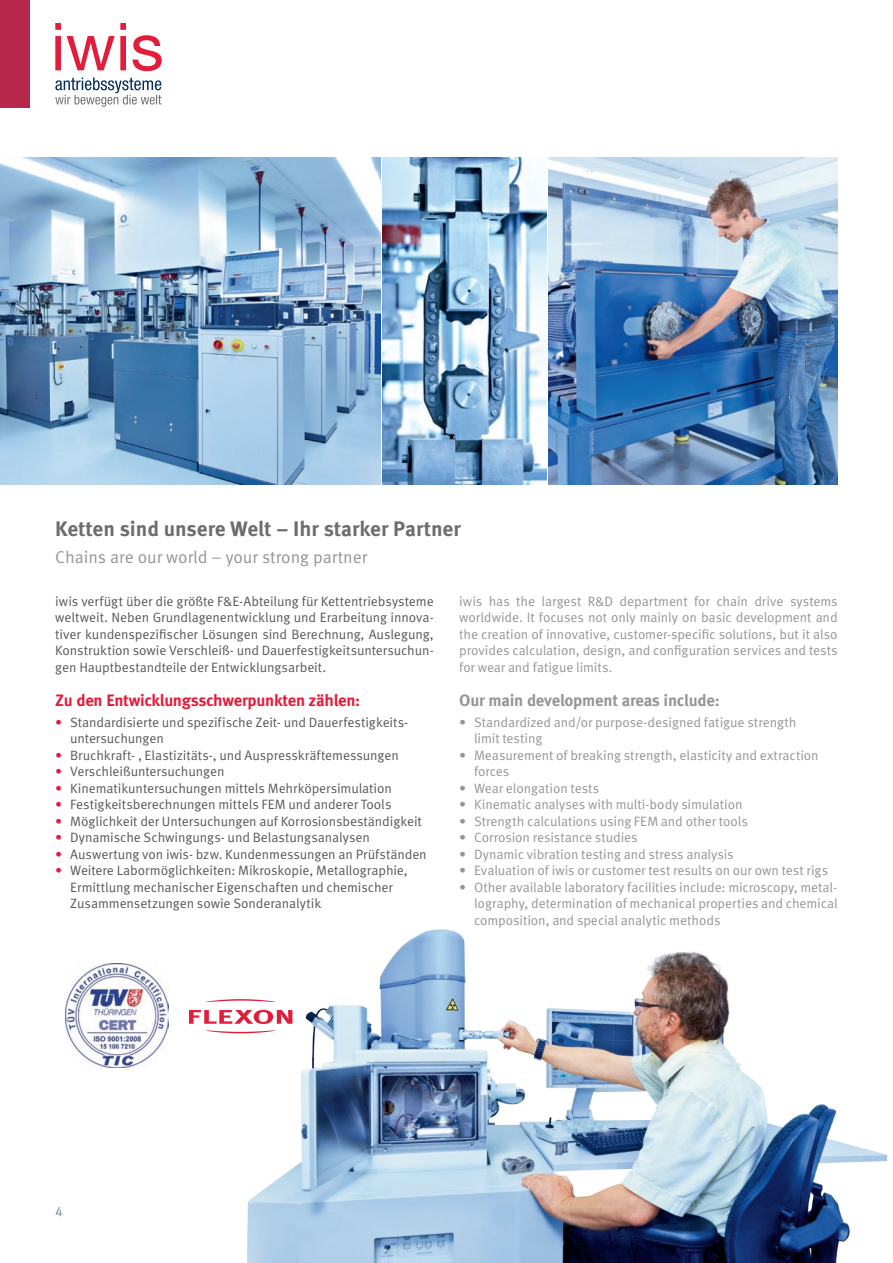
<style>
.page{position:relative;width:893px;height:1263px;background:#fff}
.page>*{position:absolute;margin:0;border:0;box-sizing:border-box;transform-origin:0 0}
.Überschrift_DE{font:700 21px "Meta OT";color:#6c6d70}
.Überschrift_EN{font:17.25px "Meta OT";color:#939598}
.Fließtext{font:700 16.5px "Meta OT";letter-spacing:-.02em;color:#e41c3b}
.Fließtext-2{font:700 16.5px "Meta OT";letter-spacing:-.015em;color:#939598}
.t1{font:13.5px/16.5px "Meta OT";letter-spacing:-.01em;color:#57585a}
.t2{font:13.5px/16.5px "Meta OT";letter-spacing:-.01em;color:#939598;text-align:justify}
.t3{font:13.5px "Meta OT";color:#738a95}
.s1{color:#e41c3b}
</style>
<div class="page">
<div style="left:0;top:0;width:30px;height:108px;background:#b6274b"></div>
<svg style="left:55px;top:77px;width:106px;height:30px"></svg>
<svg style="left:55px;top:23px;width:107px;height:48px"></svg>
<img style="left:206px;top:929px;width:682px;height:334px">
<img style="left:0;top:157px;width:381px;height:328px">
<img style="left:549px;top:157px;width:289px;height:328px">
<img style="left:383px;top:157px;width:163px;height:328px">
<img style="left:65px;top:964px;width:103px;height:103px">
<svg style="left:206px;top:999px;width:70px;height:3px"></svg>
<svg style="left:205px;top:1030px;width:71px;height:3px"></svg>
<svg style="left:189px;top:1010px;width:103px;height:14px"></svg>
<p class="Überschrift_DE" style="left:55px;top:515px;width:407px">Ketten sind unsere Welt – Ihr starker Partner</p>
<p class="Überschrift_EN" style="left:55px;top:546px;width:314px">Chains are our world – your strong partner</p>
<p class="t1" style="left:55px;top:593px;width:380px;text-align:justify">iwis verfügt über die größte F&amp;E-Abteilung für Kettentriebsysteme weltweit. Neben Grundlagenentwicklung und Erarbeitung innova&shy;tiver kundenspezifischer Lösungen sind Berechnung, Auslegung, Konstruktion sowie Verschleiß- und Dauerfestigkeitsuntersuchun&shy;gen Hauptbestandteile der Entwicklungsarbeit.</p>
<p class="Fließtext" style="left:55px;top:690px;width:307px">Zu den Entwicklungsschwerpunkten zählen:</p>
<p class="t1" style="left:70px;top:714px;width:338px;text-indent:-15px"><span class="s1">•</span> Standardisierte und spezifische Zeit- und Dauerfestigkeits&shy;untersuchungen</p>
<p class="t1" style="left:55px;top:747px;width:345px"><span class="s1">•</span> Bruchkraft- , Elastizitäts-, und Auspresskräftemessungen</p>
<p class="t1" style="left:55px;top:763px;width:171px"><span class="s1">•</span> Verschleißuntersuchungen</p>
<p class="t1" style="left:55px;top:780px;width:338px"><span class="s1">•</span> Kinematikuntersuchungen mittels Mehrköpersimulation</p>
<p class="t1" style="left:55px;top:796px;width:338px"><span class="s1">•</span> Festigkeitsberechnungen mittels FEM und anderer Tools</p>
<p class="t1" style="left:55px;top:813px;width:368px"><span class="s1">•</span> Möglichkeit der Untersuchungen auf Korrosionsbeständigkeit</p>
<p class="t1" style="left:55px;top:829px;width:316px"><span class="s1">•</span> Dynamische Schwingungs- und Belastungsanalysen</p>
<p class="t1" style="left:55px;top:846px;width:373px"><span class="s1">•</span> Auswertung von iwis- bzw. Kundenmessungen an Prüfständen</p>
<p class="t1" style="left:70px;top:862px;width:339px;text-indent:-15px"><span class="s1">•</span> Weitere Labormöglichkeiten: Mikroskopie, Metallographie,<br>Ermittlung mechanischer Eigenschaften und chemischer<br>Zusammensetzungen sowie Sonderanalytik</p>
<p class="t2" style="left:459px;top:593px;width:380px">iwis has the largest R&amp;D department for chain drive systems worldwide. It focuses not only mainly on basic development and the creation of innovative, customer-specific solutions, but it also provides calculation, design, and configuration services and tests for wear and fatigue limits.</p>
<p class="Fließtext-2" style="left:459px;top:690px;width:262px">Our main development areas include:</p>
<p class="t2" style="left:474px;top:714px;width:324px;text-indent:-15px">• Standardized and/or purpose-designed fatigue strength limit testing</p>
<p class="t2" style="left:474px;top:747px;width:346px;text-indent:-15px">• Measurement of breaking strength, elasticity and extraction forces</p>
<p class="t2" style="left:459px;top:780px;width:142px">• Wear elongation tests</p>
<p class="t2" style="left:459px;top:796px;width:285px">• Kinematic analyses with multi-body simulation</p>
<p class="t2" style="left:459px;top:813px;width:290px">• Strength calculations using FEM and other tools</p>
<p class="t2" style="left:459px;top:829px;width:180px">• Corrosion resistance studies</p>
<p class="t2" style="left:459px;top:846px;width:276px">• Dynamic vibration testing and stress analysis</p>
<p class="t2" style="left:459px;top:862px;width:370px">• Evaluation of iwis or customer test results on our own test rigs</p>
<p class="t2" style="left:474px;top:879px;width:365px;text-indent:-15px">• Other available laboratory facilities include: microscopy, metal&shy;lography, determination of mechanical properties and chemical composition, and special analytic methods</p>
<p class="t3" style="left:55px;top:1203px;width:9px">4</p>
</div>
